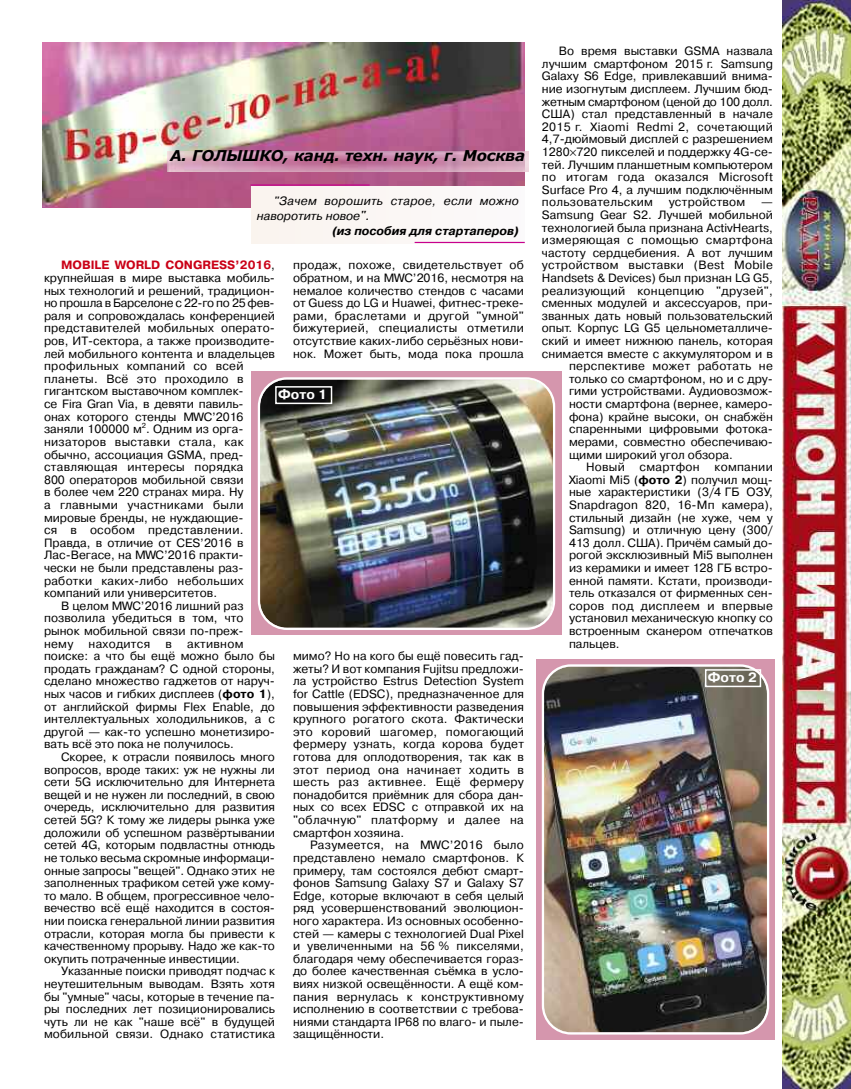
<style>
.page{position:relative;width:851px;height:1089px;background:#fff}
.page>*{position:absolute;margin:0;border:0;box-sizing:border-box;transform-origin:0 0}
.t1{font:italic 700 15px "Verdana";letter-spacing:-.015em;color:#000}
.t2{font:700 13.5px "Pragmatica C";color:#fff}
.t3{font:12px/12.6px "Pragmatica C";color:#000;text-align:justify}
.t4{font:12px "Pragmatica C";letter-spacing:.025em;color:#000}
.t5{font:italic 12px "Pragmatica C";letter-spacing:.025em;color:#000}
.t6{font:italic 700 12px "Pragmatica C";color:#000}
.t7{font:italic 12px "Pragmatica C";color:#000}
.t8{font:7.2px "Pragmatica C";color:#000}
.s1{font-size:13.05px}
.s2{font-weight:700;color:#ca0016}
.s3{font-weight:700}
</style>
<div class="page">
<img style="left:782px;top:0;width:68px;height:1089px">
<div style="left:536px;top:659px;width:238px;height:381px;background:#d596ad"></div>
<img style="left:541px;top:664px;width:228px;height:370px">
<div style="left:704px;top:669px;width:57px;height:18px;border:2px solid #fff"></div>
<img style="left:43px;top:43px;width:481px;height:164px">
<img style="left:167px;top:152px;width:361px;height:20px">
<div style="left:251px;top:186px;width:273px;height:57px;background:#fbf6f4"></div>
<hr style="left:250px;top:184px;width:119px;height:2px;background:#c7008d">
<hr style="left:414px;top:242px;width:110px;height:1px;background:#c7008d">
<div style="left:251px;top:371px;width:310px;height:263px;background:#d596ad"></div>
<img style="left:258px;top:377px;width:297px;height:253px">
<div style="left:275px;top:386px;width:57px;height:18px;border:2px solid #fff"></div>
<p class="t1" style="left:170px;top:147px;width:356px">А. ГОЛЫШКО, канд. техн. наук, г. Москва</p>
<p class="t5" style="left:274px;top:193px;width:247px">"Зачем ворошить старое, если можно</p>
<p class="t7" style="left:257px;top:208px;width:115px">наворотить новое<span class="s1">".</span></p>
<p class="t6" style="left:332px;top:223px;width:188px">(из пособия для стартаперов)</p>
<p class="t3" style="left:293px;top:259px;width:232px">продаж, похоже, свидетельствует об обратном, и на MWC’2016, несмотря на немалое количество стендов с часами от Guess до LG и Huawei, фитнес-треке&shy;рами, браслетами и другой "умной" бижутерией, специалисты отметили отсутствие каких-либо серьёзных нови&shy;нок. Может быть, мода пока прошла</p>
<p class="t3" style="left:44px;top:259px;width:232px;text-align:left;text-indent:17px"><span class="s2">MOBILE WORLD CONGRESS’2016</span>, крупнейшая в мире выставка мобиль&shy;ных технологий и решений, традицион&shy;но прошла в Барселоне с 22-го по 25 фев&shy;раля и сопровождалась конференцией представителей мобильных операто&shy;ров, ИТ-сектора, а также производите&shy;лей мобильного контента и владельцев профильных компаний со всей планеты. Всё это проходило в гигантском выставочном комплек-<br>се Fira Gran Via, в девяти павиль-<br>онах которого стенды MWC’2016 заняли 100000 м . Одним из орга-</p>
<p class="t2" style="left:278px;top:386px;width:51px">Фото 1</p>
<p class="t8" style="left:142px;top:421px;width:6px">2</p>
<p class="t3" style="left:44px;top:435px;width:201px">низаторов выставки стала, как обычно, ассоциация GSMA, пред&shy;ставляющая интересы порядка 800 операторов мобильной связи в более чем 220 странах мира. Ну а главными участниками были мировые бренды, не нуждающие&shy;ся в особом представлении.<br>Правда, в отличие от CES’2016 в Лас-Вегасе, на MWC’2016 практи&shy;чески не были представлены раз&shy;работки каких-либо небольших компаний или университетов.</p>
<p class="t3" style="left:44px;top:599px;width:201px;text-indent:17px">В целом MWC’2016 лишний раз позволила убедиться в том, что рынок мобильной связи по-преж&shy;нему</p>
<p class="t3" style="left:44px;top:637px;width:232px;text-align:left;text-indent:143px">активном поиске: а что бы ещё можно было бы продать гражданам? С одной стороны, сделано множество гаджетов от наруч&shy;ных часов и гибких дисплеев (<span class="s3">фото 1</span>), от английской фирмы Flex Enable, до интеллектуальных холодильников, а с другой — как-то успешно монетизиро&shy;вать всё это пока не получилось.</p>
<p class="t3" style="left:44px;top:750px;width:232px;text-indent:17px">Скорее, к отрасли появилось много вопросов, вроде таких: уж не нужны ли сети 5G исключительно для Интернета вещей и не нужен ли последний, в свою очередь, исключительно для развития сетей 5G? К тому же лидеры рынка уже доложили об успешном развёртывании сетей 4G, которым подвластны отнюдь не только весьма скромные информаци&shy;онные запросы "вещей". Однако этих не заполненных трафиком сетей уже кому&shy;то мало. В общем, прогрессивное чело&shy;вечество всё ещё находится в состоя&shy;нии поиска генеральной линии развития отрасли, которая могла бы привести к качественному прорыву. Надо же как-то окупить потраченные инвестиции.</p>
<p class="t3" style="left:44px;top:964px;width:232px;text-indent:17px">Указанные поиски приводят подчас к неутешительным выводам. Взять хотя бы "умные" часы, которые в течение па&shy;ры последних лет позиционировались чуть ли не как "наше всё" в будущей мобильной связи. Однако статистика</p>
<p class="t4" style="left:89px;top:636px;width:63px">находится</p>
<p class="t3" style="left:165px;top:637px;width:8px">в</p>
<p class="t3" style="left:293px;top:649px;width:232px">мимо? Но на кого бы ещё повесить гад&shy;жеты? И вот компания Fujitsu предложи&shy;ла устройство Estrus Detection System for Cattle (EDSC), предназначенное для повышения эффективности разведения крупного рогатого скота. Фактически это коровий шагомер, помогающий фермеру узнать, когда корова будет готова для оплодотворения, так как в этот период она начинает ходить в шесть раз активнее. Ещё фермеру понадобится приёмник для сбора дан&shy;ных со всех EDSC с отправкой их на "облачную" платформу и далее на смартфон хозяина.</p>
<p class="t3" style="left:293px;top:838px;width:232px;text-indent:17px">Разумеется, на MWC’2016 было представлено немало смартфонов. К примеру, там состоялся дебют смарт&shy;фонов Samsung Galaxy S7 и Galaxy S7<br>Edge, которые включают в себя целый ряд усовершенствований эволюцион&shy;ного характера. Из основных особенно&shy;стей — камеры с технологией Dual Pixel и увеличенными на 56 % пикселями, благодаря чему обеспечивается гораз&shy;до более качественная съёмка в усло&shy;виях низкой освещённости. А ещё ком&shy;пания вернулась к конструктивному исполнению в соответствии с требова&shy;ниями стандарта IP68 по влаго- и пыле&shy;защищённости.</p>
<p class="t3" style="left:542px;top:45px;width:232px;text-indent:17px">Во время выставки GSMA назвала лучшим смартфоном 2015 г. Samsung Galaxy S6 Edge, привлекавший внима&shy;ние изогнутым дисплеем. Лучшим бюд&shy;жетным смартфоном (ценой до 100 долл.<br>США) стал представленный в начале 2015 г. Xiaomi Redmi 2, сочетающий 4,7-дюймовый дисплей с разрешением 1280 720 пикселей и поддержку 4G-се&shy;тей. Лучшим планшетным компьютером по итогам года оказался Microsoft Surface Pro 4, а лучшим подключённым пользовательским</p>
<p class="t4" style="left:668px;top:195px;width:78px">устройством</p>
<p class="t3" style="left:761px;top:196px;width:13px">—</p>
<p class="t3" style="left:542px;top:208px;width:232px">Samsung Gear S2. Лучшей мобильной</p>
<p class="t3" style="left:542px;top:221px;width:232px">технологией была признана ActivHearts,</p>
<p class="t4" style="left:542px;top:233px;width:232px">измеряющая с помощью смартфона</p>
<p class="t3" style="left:542px;top:246px;width:232px">частоту сердцебиения. А вот лучшим</p>
<p class="t4" style="left:542px;top:258px;width:232px">устройством выставки (Best Mobile</p>
<p class="t3" style="left:542px;top:271px;width:232px">Handsets &amp; Devices) был признан LG G5,</p>
<p class="t4" style="left:542px;top:283px;width:232px">реализующий концепцию "друзей",</p>
<p class="t3" style="left:542px;top:297px;width:232px">сменных модулей и аксессуаров, при-</p>
<p class="t3" style="left:542px;top:309px;width:232px">званных дать новый пользовательский</p>
<p class="t3" style="left:542px;top:322px;width:232px">опыт. Корпус LG G5 цельнометалличе-</p>
<p class="t3" style="left:542px;top:334px;width:232px">ский и имеет нижнюю панель, которая</p>
<p class="t3" style="left:542px;top:347px;width:232px">снимается вместе с аккумулятором и в</p>
<p class="t4" style="left:569px;top:359px;width:205px">перспективе может работать не</p>
<p class="t3" style="left:569px;top:372px;width:205px">только со смартфоном, но и с дру-</p>
<p class="t3" style="left:569px;top:385px;width:205px">гими устройствами. Аудиовозмож-</p>
<p class="t3" style="left:569px;top:397px;width:205px">ности смартфона (вернее, камеро-</p>
<p class="t3" style="left:569px;top:410px;width:205px">фона) крайне высоки, он снабжён</p>
<p class="t3" style="left:569px;top:423px;width:205px">спаренными цифровыми фотока-</p>
<p class="t3" style="left:569px;top:435px;width:205px">мерами, совместно обеспечиваю-</p>
<p class="t3" style="left:569px;top:448px;width:165px">щими широкий угол обзора.</p>
<p class="t4" style="left:586px;top:460px;width:188px">Новый смартфон компании</p>
<p class="t3" style="left:569px;top:473px;width:205px">Xiaomi Mi5 (<span class="s3">фото 2</span>) получил мощ-</p>
<p class="t3" style="left:569px;top:486px;width:205px">ные характеристики (3/4 ГБ ОЗУ,</p>
<p class="t3" style="left:569px;top:498px;width:205px">Snapdragon 820, 16-Мп камера),</p>
<p class="t3" style="left:569px;top:511px;width:205px">стильный дизайн (не хуже, чем у</p>
<p class="t3" style="left:569px;top:523px;width:205px">Samsung) и отличную цену (300/</p>
<p class="t3" style="left:569px;top:536px;width:205px">413 долл. США). Причём самый до-</p>
<p class="t3" style="left:569px;top:549px;width:205px">рогой эксклюзивный Mi5 выполнен</p>
<p class="t3" style="left:569px;top:561px;width:205px">из керамики и имеет 128 ГБ встро-</p>
<p class="t3" style="left:569px;top:574px;width:205px">енной памяти. Кстати, производи-</p>
<p class="t3" style="left:569px;top:586px;width:205px">тель отказался от фирменных сен-</p>
<p class="t4" style="left:569px;top:598px;width:205px">соров под дисплеем и впервые</p>
<p class="t3" style="left:569px;top:612px;width:205px">установил механическую кнопку со</p>
<p class="t3" style="left:569px;top:624px;width:205px">встроенным сканером отпечатков</p>
<p class="t3" style="left:569px;top:637px;width:52px">пальцев.</p>
<p class="t2" style="left:707px;top:669px;width:50px">Фото 2</p>
</div>
